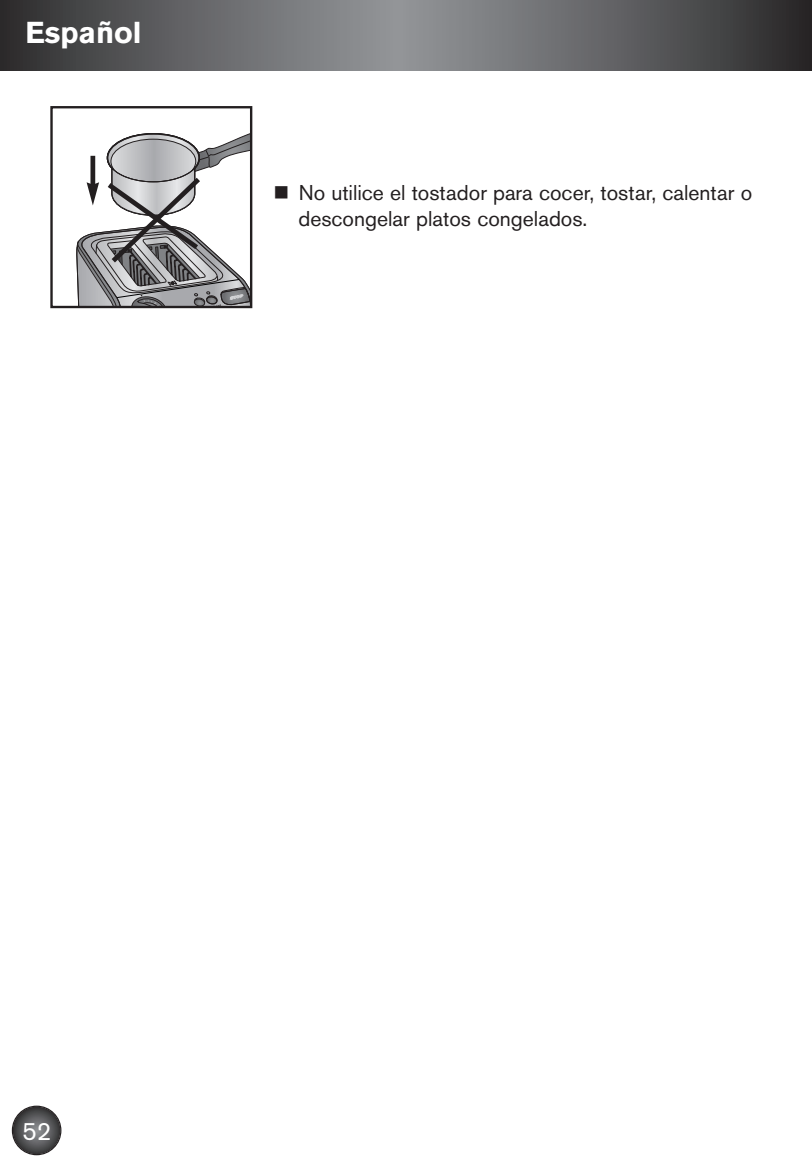
<style>
.page{position:relative;width:812px;height:1170px;background:#fff}
.page>*{position:absolute;margin:0;border:0;box-sizing:border-box;transform-origin:0 0}
.t1{font:700 30px "Akzidenz Grotesk BE";color:#fff}
.t2{font:25px "Akzidenz Grotesk BE";color:#fff}
.t3{font:21.25px/26.8px "Akzidenz Grotesk BE";color:#231f20}
</style>
<div class="page">
<svg style="left:13px;top:1106px;width:47px;height:47px;background:#565759"></svg>
<div style="left:12px;top:1105px;width:49px;height:49px;border:2px solid #231f20;border-radius:50%"></div>
<svg style="left:0;top:0;width:812px;height:71px;background:#626265"></svg>
<div style="left:50px;top:106px;width:202px;height:202px;border:2px solid #231f20"></div>
<svg style="left:76px;top:131px;width:175px;height:176px"></svg>
<h1 class="t1" style="left:26px;top:22px;width:118px">Español</h1>
<p class="t3" style="left:298px;top:181px;width:455px">No utilice el tostador para cocer, tostar, calentar o descongelar platos congelados.</p>
<p class="t2" style="left:22px;top:1121px;width:31px">52</p>
</div>
